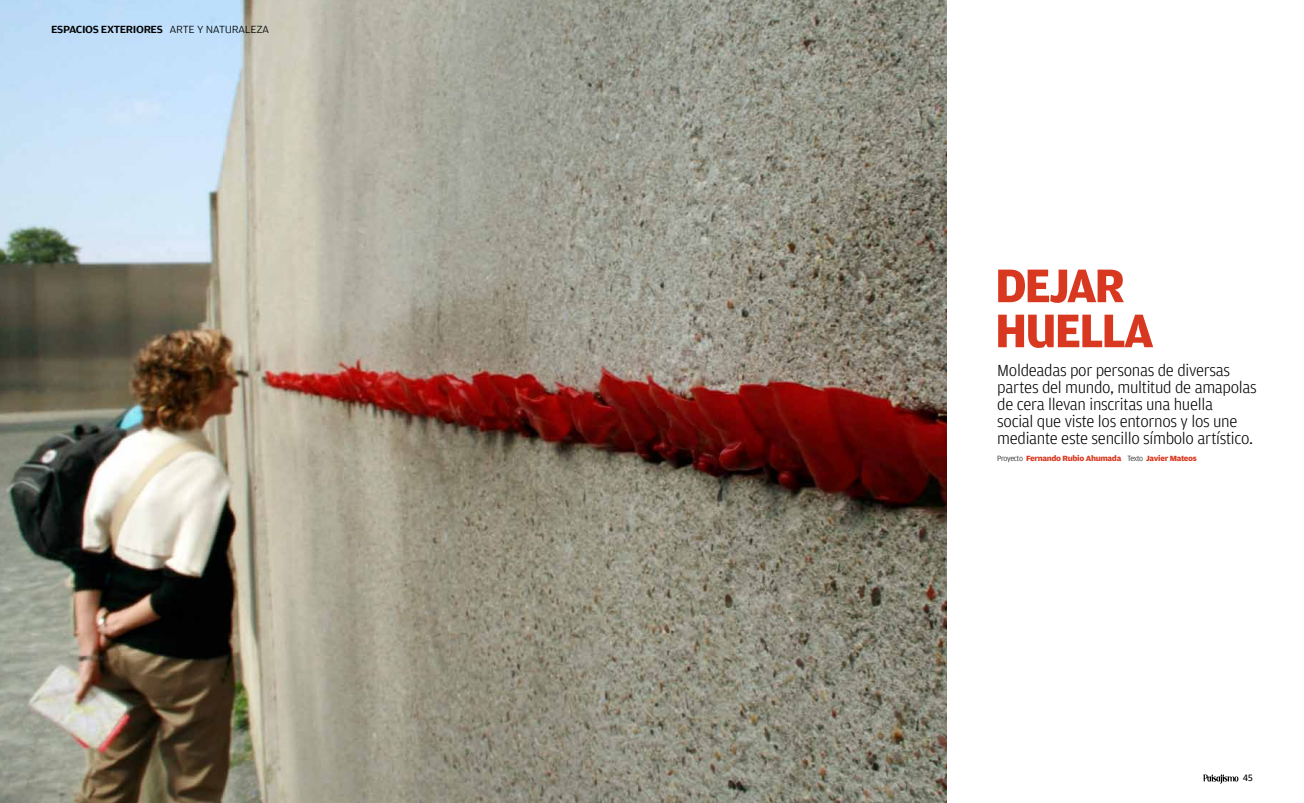
<style>
.page{position:relative;width:1304px;height:803px;background:#fff}
.page>*{position:absolute;margin:0;border:0;box-sizing:border-box;transform-origin:0 0}
.t1{font:700 50px/45px "Amplitude";letter-spacing:-.05em;color:#d8381f}
.t2{font:300 17px/17px "Amplitude";letter-spacing:-.02em;color:#000}
.t3{font:500 11px "Amplitude Wide";letter-spacing:-.03em;color:#000}
.t4{font:9.8px "Amplitude";color:#000}
.t5{font:700 8px "Amplitude Wide";letter-spacing:-.035em;color:#d8381f}
.s1{font-weight:300}
.s2{font-family:"Amplitude";font-weight:300;color:#000}
</style>
<div class="page">
<svg style="left:1203px;top:774px;width:35px;height:9px"></svg>
<img style="left:0;top:0;width:947px;height:802px">
<p class="t3" style="left:51px;top:23px;width:220px">ESPACIOS EXTERIORES <span class="s1">ARTE Y NATURALEZA</span></p>
<h1 class="t1" style="left:995px;top:263px;width:160px">DEJAR<br>HUELLA</h1>
<p class="t2" style="left:997px;top:362px;width:261px">Moldeadas por personas de diversas partes del mundo, multitud de amapolas de cera llevan inscritas una huella<br>social que viste los entornos y los une mediante este sencillo símbolo artístico.</p>
<p class="t5" style="left:997px;top:454px;width:201px"><span class="s2">Proyecto</span> Fernando Rubio Ahumada <span class="s2">Texto</span> Javier Mateos</p>
<p class="t4" style="left:1243px;top:772px;width:12px">45</p>
</div>
